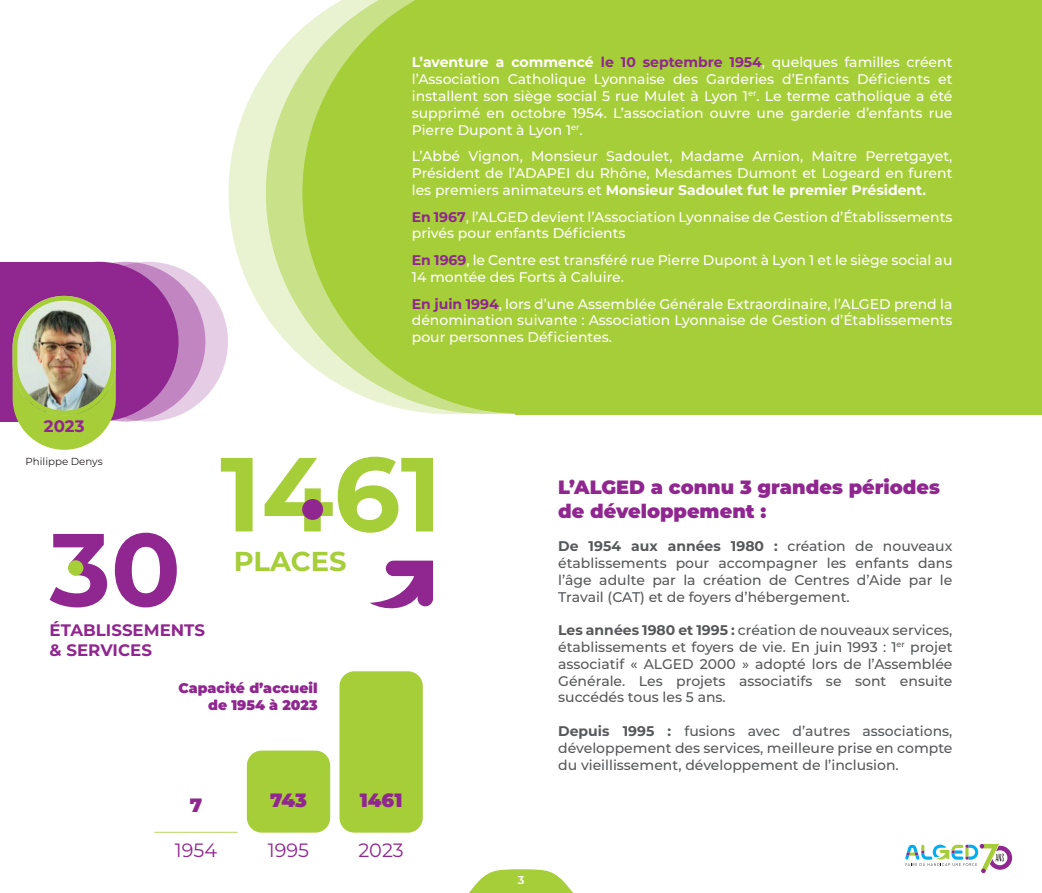
<style>
.page{position:relative;width:1042px;height:893px;background:#fff}
.page>*{position:absolute;margin:0;border:0;box-sizing:border-box;transform-origin:0 0}
.t1{font:700 27.3px "Montserrat";color:#a6ce39}
.t2{font:900 19.25px/23.1px "Montserrat";color:#90268f}
.t3{font:19.25px "Montserrat";color:#90268f}
.t4{font:700 16.62px/19.9px "Montserrat";color:#90268f}
.t5{font:500 14px/16.8px "Montserrat";color:#fff;text-align:justify}
.t6{font:500 14px/16.8px "Montserrat";color:#57585a;text-align:justify}
.t7{font:900 14px/16.8px "Montserrat";color:#90268f;text-align:right}
.t8{font:600 11.38px "Montserrat";color:#fff}
.t9{font:10.15px "Montserrat";color:#231f20}
.s1{font-weight:700}
.s2{font-weight:700;color:#90268f}
</style>
<div class="page">
<svg style="left:68px;top:262px;width:160px;height:159px;background:#b065af"></svg>
<div style="left:0;top:262px;width:102px;height:159px;background:#90268f"></div>
<div style="left:15px;top:323px;width:98px;height:124px;background:#a6ce39;border-radius:49px"></div>
<div style="left:13px;top:320px;width:103px;height:130px;border:5px solid #a6ce39;border-radius:49px"></div>
<img style="left:13px;top:296px;width:103px;height:119px;border-radius:52px">
<div style="left:13px;top:296px;width:103px;height:119px;border:5px solid #a6ce39;border-radius:49px"></div>
<svg style="left:369px;top:561px;width:64px;height:48px"></svg>
<div style="left:339px;top:671px;width:84px;height:162px;background:#a6ce39;border-radius:15px"></div>
<div style="left:247px;top:751px;width:83px;height:82px;background:#a6ce39;border-radius:15px"></div>
<svg style="left:154px;top:832px;width:84px;height:1px"></svg>
<svg style="left:50px;top:533px;width:127px;height:74px"></svg>
<div style="left:68px;top:560px;width:15px;height:16px;background:#a6ce39;border-radius:50%"></div>
<svg style="left:221px;top:457px;width:212px;height:76px"></svg>
<div style="left:302px;top:499px;width:21px;height:21px;background:#90268f;border-radius:50%"></div>
<div style="left:515px;top:0;width:527px;height:414px;background:#a6ce39"></div>
<svg style="left:228px;top:0;width:287px;height:414px;background:#c0dc73"></svg>
<svg style="left:905px;top:844px;width:107px;height:29px"></svg>
<svg style="left:469px;top:869px;width:104px;height:24px"></svg>
<p class="t5" style="left:412px;top:53px;width:542px"><span class="s1">L’aventure a commencé</span> <span class="s2">le 10 septembre 1954</span>, quelques familles créent l’Association Catholique Lyonnaise des Garderies d’Enfants Déficients et installent son siège social 5 rue Mulet à Lyon 1<sup>er</sup>. Le terme catholique a été supprimé en octobre 1954. L’association ouvre une garderie d’enfants rue Pierre Dupont à Lyon 1<sup>er</sup>.</p>
<p class="t5" style="left:412px;top:147px;width:542px">L’Abbé Vignon, Monsieur Sadoulet, Madame Arnion, Maître Perretgayet, Président de l’ADAPEI du Rhône, Mesdames Dumont et Logeard en furent les premiers animateurs et <span class="s1">Monsieur Sadoulet fut le premier Président.</span></p>
<p class="t5" style="left:412px;top:208px;width:542px"><span class="s2">En 1967</span>, l’ALGED devient l’Association Lyonnaise de Gestion d’Établissements privés pour enfants Déficients</p>
<p class="t5" style="left:412px;top:251px;width:542px"><span class="s2">En 1969</span>, le Centre est transféré rue Pierre Dupont à Lyon 1 et le siège social au<br>14 montée des Forts à Caluire.</p>
<p class="t5" style="left:412px;top:295px;width:542px"><span class="s2">En juin 1994</span>, lors d’une Assemblée Générale Extraordinaire, l’ALGED prend la dénomination suivante : Association Lyonnaise de Gestion d’Établissements pour personnes Déficientes.</p>
<p class="t4" style="left:44px;top:416px;width:42px">2023</p>
<p class="t9" style="left:26px;top:454px;width:79px">Philippe Denys</p>
<p class="t4" style="left:50px;top:620px;width:157px">ÉTABLISSEMENTS &amp; SERVICES</p>
<h1 class="t1" style="left:234px;top:542px;width:115px">PLACES</h1>
<p class="t7" style="left:178px;top:678px;width:141px">Capacité d’accueil de 1954 à 2023</p>
<h2 class="t2" style="left:190px;top:792px;width:14px">7</h2>
<h2 class="t3" style="left:175px;top:836px;width:44px">1954</h2>
<h2 class="t2" style="left:270px;top:788px;width:38px">743</h2>
<h2 class="t3" style="left:268px;top:836px;width:43px">1995</h2>
<h2 class="t2" style="left:360px;top:788px;width:44px">1461</h2>
<h2 class="t3" style="left:358px;top:836px;width:47px">2023</h2>
<h2 class="t2" style="left:558px;top:475px;width:383px">L’ALGED a connu 3 grandes périodes de développement :</h2>
<p class="t6" style="left:558px;top:537px;width:396px"><span class="s1">De 1954 aux années 1980 :</span> création de nouveaux établissements pour accompagner les enfants dans l’âge adulte par la création de Centres d’Aide par le Travail (CAT) et de foyers d’hébergement.</p>
<p class="t6" style="left:558px;top:621px;width:396px"><span class="s1">Les années 1980 et 1995 :</span> création de nouveaux services, établissements et foyers de vie. En juin 1993 : 1<sup>er</sup> projet associatif « ALGED 2000 » adopté lors de l’Assemblée Générale. Les projets associatifs se sont ensuite succédés tous les 5 ans.</p>
<p class="t6" style="left:558px;top:722px;width:396px"><span class="s1">Depuis 1995 :</span> fusions avec d’autres associations, développement des services, meilleure prise en compte du vieillissement, développement de l’inclusion.</p>
<p class="t8" style="left:518px;top:872px;width:8px">3</p>
</div>
